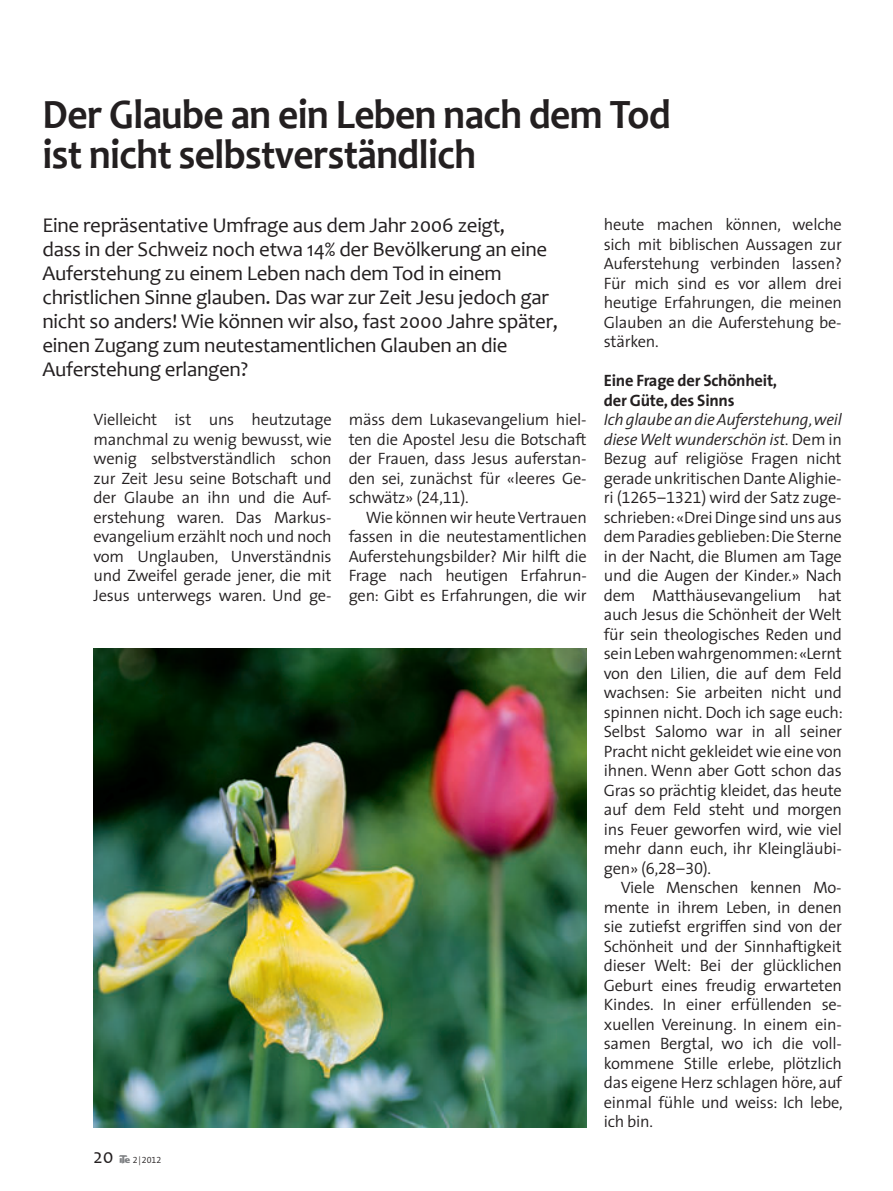
<style>
.page{position:relative;width:893px;height:1191px;background:#fff}
.page>*{position:absolute;margin:0;border:0;box-sizing:border-box;transform-origin:0 0}
.t1{font:700 42px/39.8px "Candara";letter-spacing:-.015em;color:#231f20;scale:.94 1}
.t2{font:21px/24px "Candara";letter-spacing:-.015em;color:#231f20}
.t3{font:21px "Candara";letter-spacing:-.015em;color:#231f20;scale:.94 1}
.t4{font:300 16.5px/19.5px "The Sans SN";letter-spacing:-.015em;color:#231f20;text-align:justify}
.t5{font:700 16.5px/19.5px "The Sans SN";letter-spacing:-.015em;color:#231f20}
.t6{font:300 9px "The Sans SN";color:#231f20}
.s1{font-family:"Ite Font";font-weight:400;color:#808285}
.s2{font-style:italic}
</style>
<div class="page">
<img style="left:94px;top:648px;width:493px;height:479px">
<h1 class="t1" style="left:43px;top:94px;width:670px">Der Glaube an ein Leben nach dem Tod ist nicht selbstverständlich</h1>
<p class="t2" style="left:43px;top:213px;width:517px">Eine repräsentative Umfrage aus dem Jahr 2006 zeigt,<br>dass in der Schweiz noch etwa 14% der Bevölkerung an eine Auferstehung zu einem Leben nach dem Tod in einem christlichen Sinne glauben. Das war zur Zeit Jesu jedoch gar nicht so anders! Wie können wir also, fast 2000 Jahre später, einen Zugang zum neutestamentlichen Glauben an die Auferstehung erlangen?</p>
<p class="t4" style="left:94px;top:411px;width:240px">Vielleicht ist uns heutzutage manchmal zu wenig bewusst, wie wenig selbstverständlich schon zur Zeit Jesu seine Botschaft und der Glaube an ihn und die Auf&shy;erstehung waren. Das Markus&shy;evangelium erzählt noch und noch vom Unglauben, Unverständnis und Zweifel gerade jener, die mit Jesus unterwegs waren. Und ge-</p>
<p class="t4" style="left:349px;top:411px;width:239px">mäss dem Lukasevangelium hiel&shy;ten die Apostel Jesu die Botschaft der Frauen, dass Jesus auferstan&shy;den sei, zunächst für «leeres Ge&shy;schwätz» (24,11).</p>
<p class="t4" style="left:349px;top:509px;width:240px;text-indent:17px">Wie können wir heute Vertrauen fassen in die neutestamentlichen Auferstehungsbilder? Mir hilft die Frage nach heutigen Erfahrun&shy;gen: Gibt es Erfahrungen, die wir</p>
<p class="t3" style="left:94px;top:1143px;width:23px">20</p>
<p class="t6" style="left:119px;top:1156px;width:44px"><span class="s1">a</span> 2|2012</p>
<p class="t4" style="left:604px;top:216px;width:240px">heute machen können, welche sich mit biblischen Aussagen zur Auferstehung verbinden lassen?<br>Für mich sind es vor allem drei heutige Erfahrungen, die meinen Glauben an die Auferstehung be&shy;stärken.</p>
<p class="t5" style="left:604px;top:372px;width:175px">Eine Frage der Schönheit, der Güte, des Sinns</p>
<p class="t4" style="left:604px;top:411px;width:241px"><span class="s2">Ich glaube an die Auferstehung, weil diese Welt wunderschön ist.</span> Dem in Bezug auf religiöse Fragen nicht gerade unkritischen Dante Alighie&shy;ri (1265–1321) wird der Satz zuge&shy;schrieben: «Drei Dinge sind uns aus dem Paradies geblieben: Die Sterne in der Nacht, die Blumen am Tage und die Augen der Kinder.» Nach dem Matthäusevangelium hat auch Jesus die Schönheit der Welt für sein theologisches Reden und sein Leben wahrgenommen: «Lernt von den Lilien, die auf dem Feld wachsen: Sie arbeiten nicht und spinnen nicht. Doch ich sage euch:<br>Selbst Salomo war in all seiner Pracht nicht gekleidet wie eine von ihnen. Wenn aber Gott schon das Gras so prächtig kleidet, das heute auf dem Feld steht und morgen ins Feuer geworfen wird, wie viel mehr dann euch, ihr Kleingläubi&shy;gen» (6,28–30).</p>
<p class="t4" style="left:604px;top:879px;width:240px;text-indent:17px">Viele Menschen kennen Mo&shy;mente in ihrem Leben, in denen sie zutiefst ergriffen sind von der Schönheit und der Sinnhaftigkeit dieser Welt: Bei der glücklichen Geburt eines freudig erwarteten Kindes. In einer erfüllenden se&shy;xuellen Vereinung. In einem ein&shy;samen Bergtal, wo ich die voll&shy;kommene Stille erlebe, plötzlich das eigene Herz schlagen höre, auf einmal fühle und weiss: Ich lebe, ich bin.</p>
</div>
